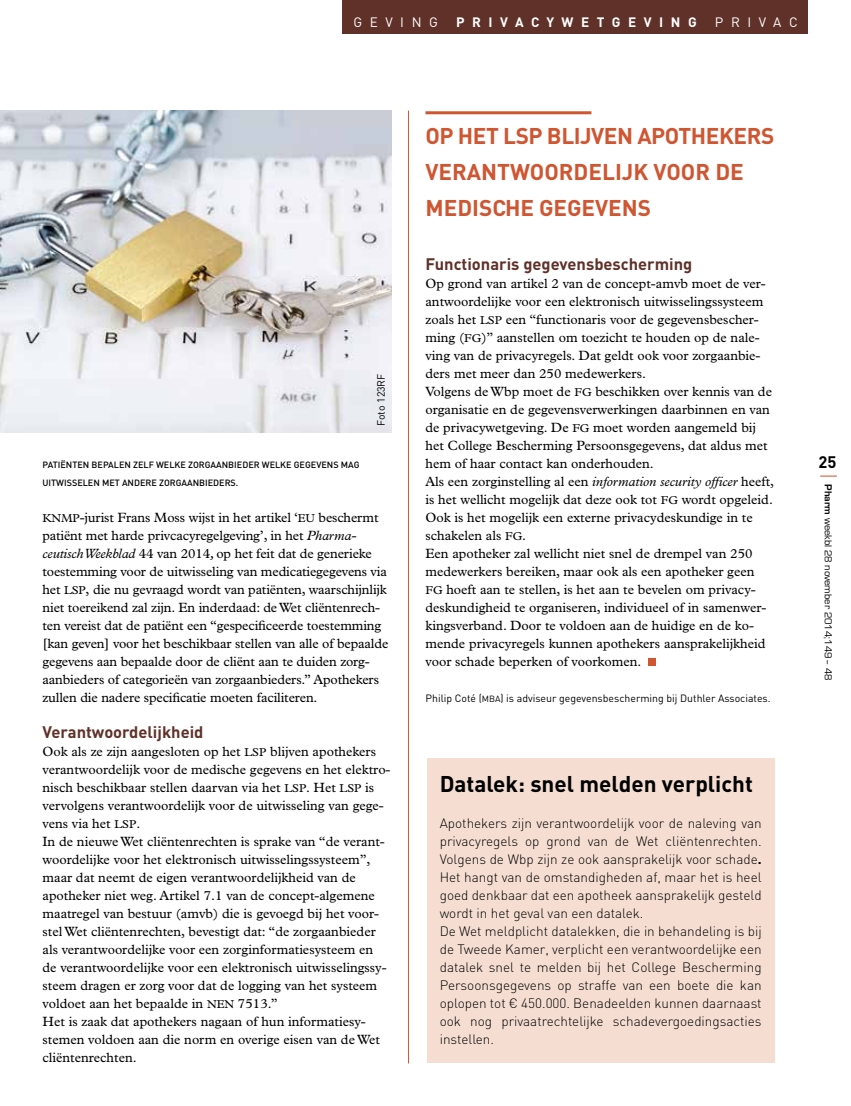
<style>
.page{position:relative;width:851px;height:1106px;background:#fff}
.page>*{position:absolute;margin:0;border:0;box-sizing:border-box;transform-origin:0 0}
.t1{font:700 22.5px/36px "DIN";letter-spacing:.085em;color:#d05531}
.t2{font:700 22.5px "DIN";color:#000}
.t3{font:700 16.5px "DIN";color:#5f3129}
.t4{font:700 16.5px "DIN";color:#000}
.t5{font:13.5px/18px "Plantin Std";color:#000}
.t6{font:300 13.5px/18px "DIN";color:#000}
.t7{font:700 13.5px "DIN";color:#fff}
.t8{font:13.5px "DIN";color:#fff}
.t9{font:10.5px "DIN";color:#000}
.t10{font:10.5px "Eurostile";color:#000}
.t11{font:500 9px/18px "DIN";color:#000}
.s1{font-family:"Plantin Std SC850";font-size:11.55px}
.s2{font-style:italic}
.s3{font-family:"Plantin Std SC850"}
.s4{font-family:"DIN Regular SC850";font-size:8.85px}
.s5{font-weight:700}
.s6{font-family:"DIN";font-weight:300;font-size:19.5px;color:#d05531}
</style>
<div class="page">
<div style="left:342px;top:0;width:466px;height:34px;background:#5f3129"></div>
<hr style="left:408px;top:111px;width:1px;height:952px;background:#d05531">
<div style="left:648px;top:658px;width:8px;height:8px;background:#d05531"></div>
<hr style="left:425px;top:111px;width:166px;height:3px;background:#d05531">
<div style="left:427px;top:758px;width:347px;height:304px;background:#f5ded1"></div>
<img style="left:0;top:111px;width:391px;height:321px">
<p class="t8" style="left:353px;top:14px;width:15px">geving</p>
<p class="t7" style="left:456px;top:13px;width:60px">PR IVACYW</p>
<p class="t7" style="left:581px;top:13px;width:103px">ETGEVING</p>
<p class="t8" style="left:714px;top:14px;width:15px">privac</p>
<p class="t11" style="left:43px;top:455px;width:318px">PATIËNTEN BEPALEN ZELF WELKE ZORGAANBIEDER WELKE GEGEVENS MAG<br>UITWISSELEN MET ANDERE ZORGAANBIEDERS.</p>
<p class="t9" style="left:375px;top:426px;width:54px;rotate:-90deg">Foto 123RF</p>
<p class="t5" style="left:43px;top:509px;width:347px"><span class="s1">KNMP</span>-jurist Frans Moss wijst in het artikel ‘<span class="s1">EU</span> beschermt patiënt met harde privcacyregelgeving’, in het <span class="s2">Pharma&shy;ceutisch Weekblad</span> 44 van 2014<span class="s2">,</span> op het feit dat de generieke toestemming voor de uitwisseling van medicatiegegevens via het <span class="s1">LSP</span><span class="s3">,</span> die nu gevraagd wordt van patiënten, waarschijnlijk niet toereikend zal zijn. En inderdaad: de Wet cliëntenrech&shy;ten vereist dat de patiënt een “gespecificeerde toestemming [kan geven] voor het beschikbaar stellen van alle of bepaalde gegevens aan bepaalde door de cliënt aan te duiden zorg&shy;aanbieders of categorieën van zorgaanbieders.” Apothekers zullen die nadere specificatie moeten faciliteren.</p>
<p class="t3" style="left:43px;top:721px;width:162px">VERANTWOORDELIJKHEID</p>
<p class="t5" style="left:43px;top:743px;width:349px">Ook als ze zijn aangesloten op het <span class="s1">LSP</span> blijven apothekers verantwoordelijk voor de medische gegevens en het elektro&shy;nisch beschikbaar stellen daarvan via het <span class="s1">LSP</span>. Het <span class="s1">LSP</span> is vervolgens verantwoordelijk voor de uitwisseling van gege&shy;vens via het <span class="s1">LSP</span>.<br>In de nieuwe Wet cliëntenrechten is sprake van “de verant&shy;woordelijke voor het elektronisch uitwisselingssysteem”, maar dat neemt de eigen verantwoordelijkheid van de apotheker niet weg. Artikel 7.1 van de concept-algemene maatregel van bestuur (amvb) die is gevoegd bij het voor&shy;stel Wet cliëntenrechten, bevestigt dat: “de zorgaanbieder als verantwoordelijke voor een zorginformatiesysteem en de verantwoordelijke voor een elektronisch uitwisselingssy&shy;steem dragen er zorg voor dat de logging van het systeem voldoet aan het bepaalde in <span class="s1">NEN</span> 7513.”<br>Het is zaak dat apothekers nagaan of hun informatiesy&shy;stemen voldoen aan die norm en overige eisen van de Wet cliëntenrechten.</p>
<h1 class="t1" style="left:425px;top:117px;width:335px">OP HET LSP BLIJVEN APOTHEKERS<br>VERAN</h1>
<h1 class="t1" style="left:497px;top:153px;width:30px">TWOORD</h1>
<h1 class="t1" style="left:588px;top:153px;width:81px">ELIJK VOOR</h1>
<h1 class="t1" style="left:715px;top:153px;width:30px">DE</h1>
<h1 class="t1" style="left:425px;top:189px;width:211px">MEDISCHE GEGEVENS</h1>
<p class="t3" style="left:425px;top:253px;width:268px">FUNCTIONARIS GEGEVENSBESCHERMING</p>
<p class="t5" style="left:425px;top:275px;width:350px">Op grond van artikel 2 van de concept-amvb moet de ver&shy;antwoordelijke voor een elektronisch uitwisselingssysteem zoals het <span class="s1">LSP</span> een “functionaris voor de gegevensbescher&shy;ming (<span class="s1">FG</span>)” aanstellen om toezicht te houden op de nale&shy;ving van de privacyregels. Dat geldt ook voor zorgaanbie&shy;ders met meer dan 250 medewerkers.<br>Volgens de Wbp moet de <span class="s1">FG</span> beschikken over kennis van de organisatie en de gegevensverwerkingen daarbinnen en van de privacywetgeving. De <span class="s1">FG</span> moet worden aangemeld bij het College Bescherming Persoonsgegevens, dat aldus met hem of haar contact kan onderhouden.<br>Als een zorginstelling al een <span class="s2">information security officer</span> heeft, is het wellicht mogelijk dat deze ook tot <span class="s1">FG</span> wordt opgeleid.<br>Ook is het mogelijk een externe privacydeskundige in te schakelen als <span class="s1">FG</span>.<br>Een apotheker zal wellicht niet snel de drempel van 250 medewerkers bereiken, maar ook als een apotheker geen <span class="s1">FG</span> hoeft aan te stellen, is het aan te bevelen om privacy&shy;deskundigheid te organiseren, individueel of in samenwer&shy;kingsverband. Door te voldoen aan de huidige en de ko&shy;mende privacyregels kunnen apothekers aansprakelijkheid voor schade beperken of voorkomen.</p>
<p class="t9" style="left:425px;top:692px;width:346px">Philip Coté (<span class="s4">mba</span>) is adviseur gegevensbescherming bij Duthler Associates.</p>
<h1 class="t2" style="left:439px;top:769px;width:315px">DATALEK: SNEL MELDEN VERPLICHT</h1>
<p class="t6" style="left:439px;top:814px;width:323px">Apothekers zijn verantwoordelijk voor de naleving van privacyregels op grond van de Wet cliëntenrechten.<br>Volgens de Wbp zijn ze ook aansprakelijk voor schade<span class="s5">.<br></span>Het hangt van de omstandigheden af, maar het is heel goed denkbaar dat een apotheek aansprakelijk gesteld wordt in het geval van een datalek.<br>De Wet meldplicht datalekken, die in behandeling is bij de Tweede Kamer, verplicht een verantwoordelijke een datalek snel te melden bij het College Bescherming Persoonsgegevens op straffe van een boete die kan oplopen tot € 450.000. Benadeelden kunnen daarnaast ook nog privaatrechtelijke schadevergoedingsacties instellen.</p>
<p class="t4" style="left:818px;top:451px;width:19px">25</p>
<p class="t10" style="left:834px;top:473px;width:208px;rotate:90deg"><span class="s6">|</span> <span class="s5">Pharm</span> weekbl 28 november 2014;149– 48</p>
</div>
